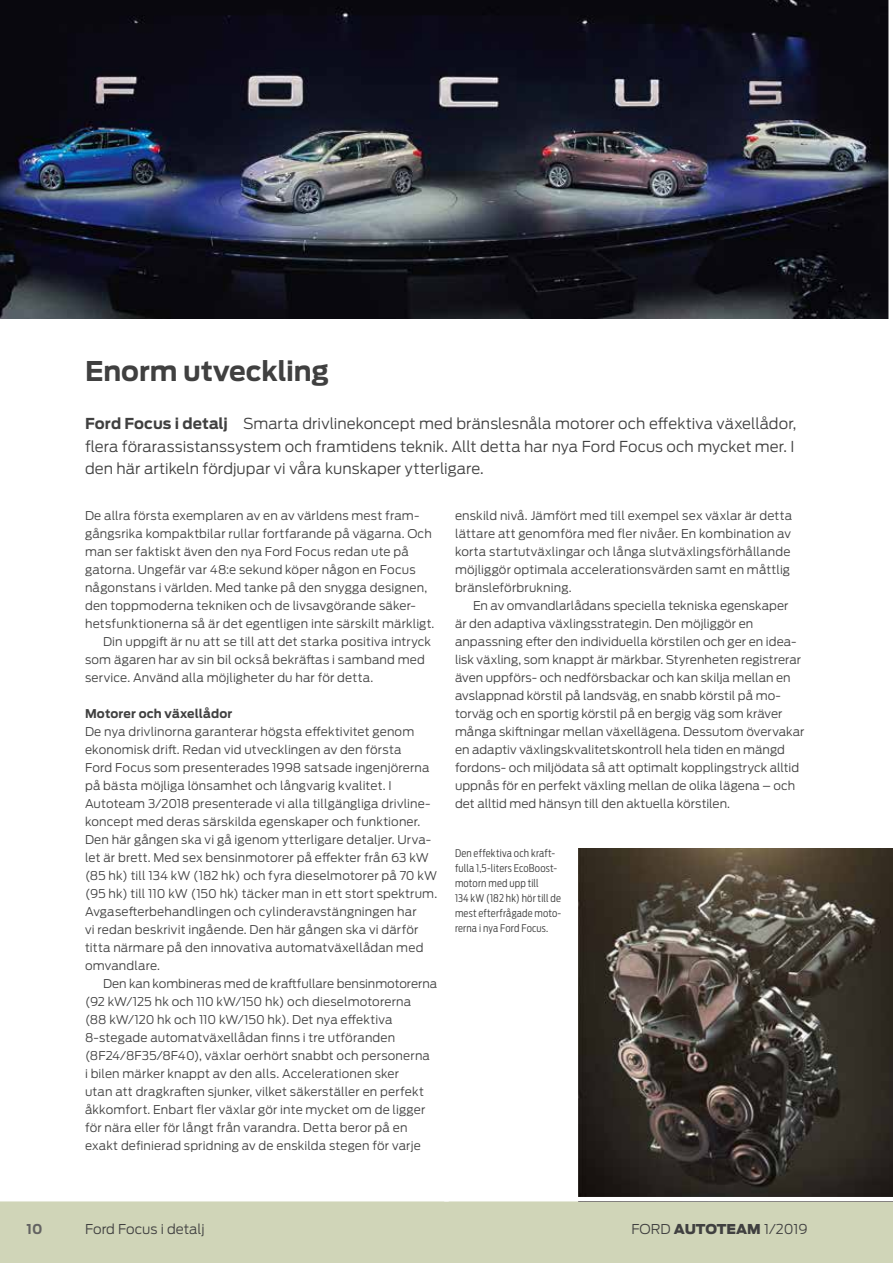
<style>
.page{position:relative;width:893px;height:1263px;background:#fff}
.page>*{position:absolute;margin:0;border:0;box-sizing:border-box;transform-origin:0 0}
.t1{font:700 27px "Ford Antenna";letter-spacing:-.01em;color:#404040}
.t2{font:300 15px/22.5px "Ford Antenna";color:#404040}
.t3{font:300 13.5px "Ford Antenna";color:#404040}
.t4{font:700 13.5px "Ford Antenna";color:#636362}
.t5{font:300 12px/18px "Ford Antenna";letter-spacing:.01em;color:#404040}
.t6{font:700 12px "Ford Antenna";letter-spacing:.015em;color:#404040}
.t7{font:300 10.5px/15px "Ford Antenna Cond";letter-spacing:.015em;color:#404040}
.s1{font-weight:700}
.s2{font-weight:900}
</style>
<div class="page">
<div style="left:0;top:1199px;width:893px;height:64px;background:#d0d5b8"></div>
<img style="left:0;top:0;width:888px;height:319px">
<img style="left:578px;top:848px;width:315px;height:349px">
<hr style="left:0;top:1197px;width:893px;height:4px;background:#fff">
<h1 class="t1" style="left:85px;top:347px;width:246px">Enorm utveckling</h1>
<p class="t2" style="left:85px;top:410px;width:713px"><span class="s1">Ford Focus i detalj</span> Smarta drivlinekoncept med bränslesnåla motorer och effektiva växellådor, flera förarassistanssystem och framtidens teknik. Allt detta har nya Ford Focus och mycket mer. I den här artikeln fördjupar vi våra kunskaper ytterligare.</p>
<p class="t5" style="left:85px;top:505px;width:336px">De allra första exemplaren av en av världens mest fram-</p>
<p class="t5" style="left:85px;top:523px;width:348px">gångsrika kompaktbilar rullar fortfarande på vägarna. Och</p>
<p class="t5" style="left:85px;top:541px;width:325px">man ser faktiskt även den nya Ford Focus redan ute på</p>
<p class="t5" style="left:85px;top:559px;width:332px">gatorna. Ungefär var 48:e sekund köper någon en Focus</p>
<p class="t5" style="left:85px;top:577px;width:344px">någonstans i världen. Med tanke på den snygga designen,</p>
<p class="t5" style="left:85px;top:595px;width:332px">den toppmoderna tekniken och de livsavgörande säker-</p>
<p class="t5" style="left:85px;top:613px;width:351px">hetsfunktionerna så är det egentligen inte särskilt märkligt.</p>
<p class="t5" style="left:103px;top:631px;width:330px">Din uppgift är nu att se till att det starka positiva intryck</p>
<p class="t5" style="left:85px;top:649px;width:341px">som ägaren har av sin bil också bekräftas i samband med</p>
<p class="t5" style="left:85px;top:667px;width:290px">service. Använd alla möjligheter du har för detta.</p>
<p class="t6" style="left:85px;top:703px;width:149px">Motorer och växellådor</p>
<p class="t5" style="left:85px;top:721px;width:354px">De nya drivlinorna garanterar högsta effektivitet genom ekonomisk drift. Redan vid utvecklingen av den första<br>Ford Focus som presenterades 1998 satsade ingenjörerna på bästa möjliga lönsamhet och långvarig kvalitet. I Autoteam 3/2018 presenterade vi alla tillgängliga drivline&shy;koncept med deras särskilda egenskaper och funktioner.<br>Den här gången ska vi gå igenom ytterligare detaljer. Urva&shy;let är brett. Med sex bensinmotorer på effekter från 63 kW (85 hk) till 134 kW (182 hk) och fyra dieselmotorer på 70 kW (95 hk) till 110 kW (150 hk) täcker man in ett stort spektrum.<br>Avgasefterbehandlingen och cylinderavstängningen har<br>vi redan beskrivit ingående. Den här gången ska vi därför titta närmare på den innovativa automatväxellådan med omvandlare.</p>
<p class="t5" style="left:85px;top:973px;width:354px;text-indent:18px">Den kan kombineras med de kraftfullare bensinmotorerna (92 kW/125 hk och 110 kW/150 hk) och dieselmotorerna<br>(88 kW/120 hk och 110 kW/150 hk). Det nya effektiva 8-stegade automatväxellådan finns i tre utföranden (8F24/8F35/8F40), växlar oerhört snabbt och personerna<br>i bilen märker knappt av den alls. Accelerationen sker<br>utan att dragkraften sjunker, vilket säkerställer en perfekt åkkomfort. Enbart fler växlar gör inte mycket om de ligger för nära eller för långt från varandra. Detta beror på en exakt definierad spridning av de enskilda stegen för varje</p>
<p class="t5" style="left:455px;top:505px;width:339px">enskild nivå. Jämfört med till exempel sex växlar är detta lättare att genomföra med fler nivåer. En kombination av korta startutväxlingar och långa slutväxlingsförhållande möjliggör optimala accelerationsvärden samt en måttlig bränsleförbrukning.</p>
<p class="t5" style="left:455px;top:595px;width:351px;text-indent:18px">En av omvandlarlådans speciella tekniska egenskaper<br>är den adaptiva växlingsstrategin. Den möjliggör en anpassning efter den individuella körstilen och ger en idea&shy;lisk växling, som knappt är märkbar. Styrenheten registrerar även uppförs- och nedförsbackar och kan skilja mellan en avslappnad körstil på landsväg, en snabb körstil på mo&shy;torväg och en sportig körstil på en bergig väg som kräver många skiftningar mellan växellägena. Dessutom övervakar en adaptiv växlingskvalitetskontroll hela tiden en mängd fordons- och miljödata så att optimalt kopplingstryck alltid uppnås för en perfekt växling mellan de olika lägena – och det alltid med hänsyn till den aktuella körstilen.</p>
<p class="t7" style="left:455px;top:844px;width:108px">Den effektiva och kraft&shy;fulla 1,5-liters EcoBoost&shy;motorn med upp till<br>134 kW (182 hk) hör till de mest efterfrågade moto&shy;rerna i nya Ford Focus.</p>
<p class="t4" style="left:26px;top:1217px;width:18px">10</p>
<p class="t3" style="left:85px;top:1218px;width:121px">Ford Focus i detalj</p>
<p class="t3" style="left:632px;top:1218px;width:178px">FORD <span class="s2">AUTOTEAM</span> 1/2019</p>
</div>
